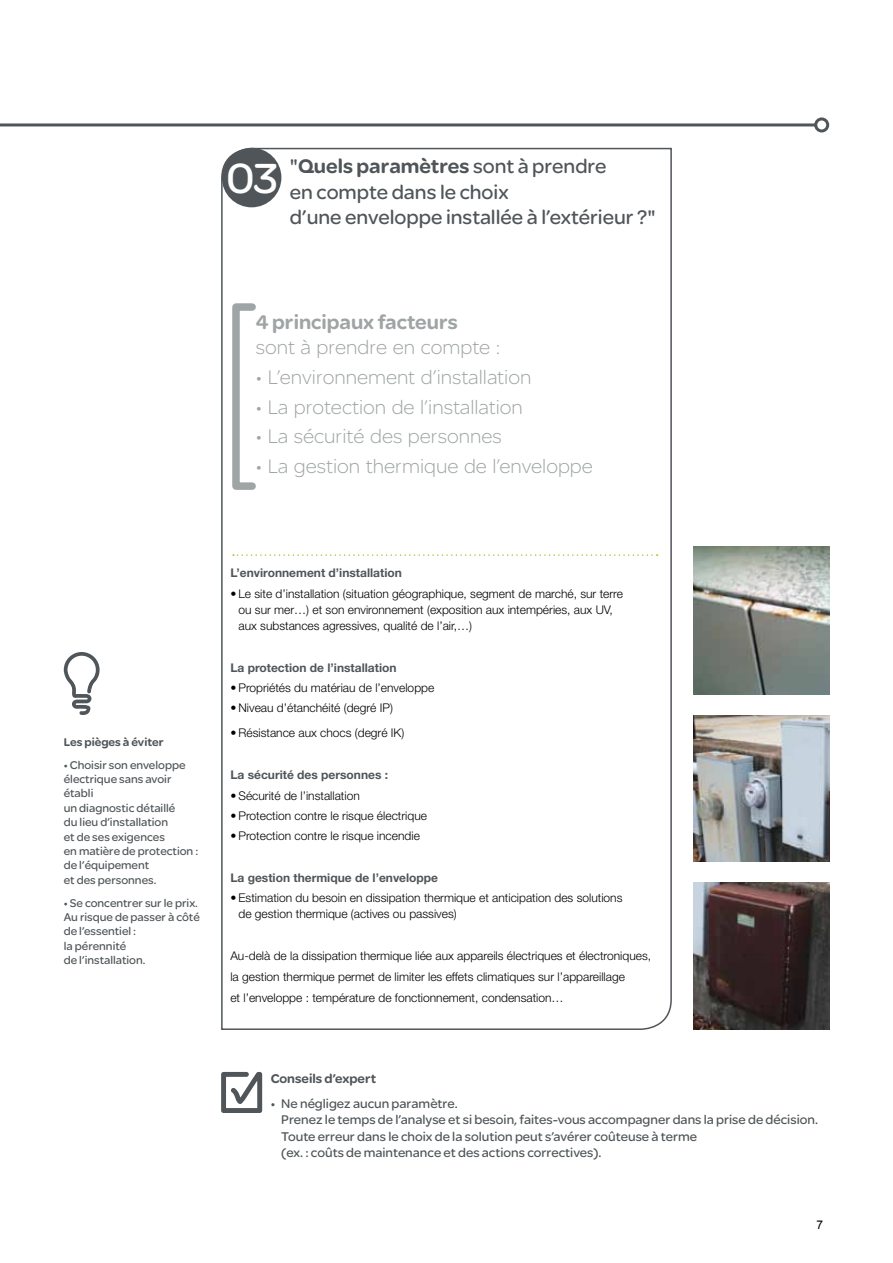
<style>
.page{position:relative;width:893px;height:1263px;background:#fff}
.page>*{position:absolute;margin:0;border:0;box-sizing:border-box;transform-origin:0 0}
.t1{font:45px "SE Optimist";color:#fff}
.t2{font:300 21px "SE Optimist";color:#9fa4a5}
.t3{font:21px/25.5px "SE Optimist";color:#505559}
.t4{font:900 21px "SE Optimist";color:#9fa4a5}
.t5{font:13.5px/16.2px "SE Optimist";color:#505559}
.t6{font:900 13.5px "SE Optimist";color:#505559}
.t7{font:300 12px/16px "Helvetica Neue";color:#000}
.t8{font:12px/14.4px "SE Optimist";color:#505559}
.t9{font:700 12px "Helvetica Neue";color:#505559}
.t10{font:900 12px "SE Optimist";color:#505559}
.t11{font:12px "Arial";color:#000}
.s1{font-weight:900}
</style>
<div class="page">
<img style="left:693px;top:715px;width:137px;height:147px">
<img style="left:693px;top:883px;width:137px;height:147px">
<img style="left:693px;top:547px;width:137px;height:147px">
<svg style="left:221px;top:147px;width:451px;height:883px"></svg>
<div style="left:222px;top:148px;width:59px;height:59px;background:#505559;border-radius:50%"></div>
<svg style="left:233px;top:554px;width:425px;height:2px"></svg>
<svg style="left:64px;top:652px;width:36px;height:63px"></svg>
<svg style="left:221px;top:1072px;width:41px;height:41px"></svg>
<svg style="left:0;top:121px;width:819px;height:7px"></svg>
<div style="left:814px;top:117px;width:15px;height:15px;border:3px solid #505559;border-radius:50%"></div>
<div style="left:232px;top:303px;width:24px;height:187px;border:8px solid #9fa4a5"></div>
<h1 class="t1" style="left:226px;top:147px;width:53px">03</h1>
<h2 class="t3" style="left:290px;top:153px;width:367px">"<span class="s1">Quels paramètres</span> sont à prendre<br>en compte dans le choix<br>d’une enveloppe installée à l’extérieur ?"</h2>
<h2 class="t4" style="left:256px;top:307px;width:203px">4 principaux facteurs</h2>
<h2 class="t2" style="left:256px;top:333px;width:246px">sont à prendre en compte :</h2>
<h2 class="t2" style="left:256px;top:363px;width:277px">• L’environnement d’installation</h2>
<h2 class="t2" style="left:256px;top:393px;width:269px">• La protection de l’installation</h2>
<h2 class="t2" style="left:256px;top:423px;width:247px">• La sécurité des personnes</h2>
<h2 class="t2" style="left:256px;top:452px;width:338px">• La gestion thermique de l’enveloppe</h2>
<p class="t10" style="left:64px;top:733px;width:101px">Les pièges à éviter</p>
<p class="t8" style="left:64px;top:757px;width:136px">• Choisir son enveloppe électrique sans avoir établi<br>un diagnostic détaillé<br>du lieu d’installation<br>et de ses exigences<br>en matière de protection : de l’équipement<br>et des personnes.</p>
<p class="t8" style="left:64px;top:895px;width:138px">• Se concentrer sur le prix.<br>Au risque de passer à côté de l’essentiel :<br>la pérennité<br>de l’installation.</p>
<p class="t9" style="left:230px;top:566px;width:173px">L’environnement d’installation</p>
<p class="t7" style="left:238px;top:585px;width:386px;text-indent:-8px">• Le site d’installation (situation géographique, segment de marché, sur terre ou sur mer…) et son environnement (exposition aux intempéries, aux UV, aux substances agressives, qualité de l’air,…)</p>
<p class="t9" style="left:230px;top:660px;width:168px">La protection de l’installation</p>
<p class="t7" style="left:230px;top:679px;width:205px">• Propriétés du matériau de l’enveloppe</p>
<p class="t7" style="left:230px;top:699px;width:164px">• Niveau d’étanchéité (degré IP)</p>
<p class="t7" style="left:230px;top:725px;width:175px">• Résistance aux chocs (degré IK)</p>
<p class="t9" style="left:230px;top:768px;width:159px">La sécurité des personnes :</p>
<p class="t7" style="left:230px;top:787px;width:131px">• Sécurité de l’installation</p>
<p class="t7" style="left:230px;top:807px;width:198px">• Protection contre le risque électrique</p>
<p class="t7" style="left:230px;top:828px;width:191px">• Protection contre le risque incendie</p>
<p class="t9" style="left:230px;top:870px;width:209px">La gestion thermique de l’enveloppe</p>
<p class="t7" style="left:238px;top:890px;width:386px;text-indent:-8px">• Estimation du besoin en dissipation thermique et anticipation des solutions de gestion thermique (actives ou passives)</p>
<p class="t7" style="left:230px;top:945px;width:422px;line-height:21px">Au-delà de la dissipation thermique liée aux appareils électriques et électroniques, la gestion thermique permet de limiter les effets climatiques sur l’appareillage<br>et l’enveloppe : température de fonctionnement, condensation…</p>
<p class="t6" style="left:271px;top:1069px;width:107px">Conseils d’expert</p>
<p class="t5" style="left:281px;top:1095px;width:538px;text-indent:-11px">• Ne négligez aucun paramètre.<br>Prenez le temps de l’analyse et si besoin, faites-vous accompagner dans la prise de décision.<br>Toute erreur dans le choix de la solution peut s’avérer coûteuse à terme<br>(ex. : coûts de maintenance et des actions correctives).</p>
<p class="t11" style="left:816px;top:1217px;width:8px">7</p>
</div>
